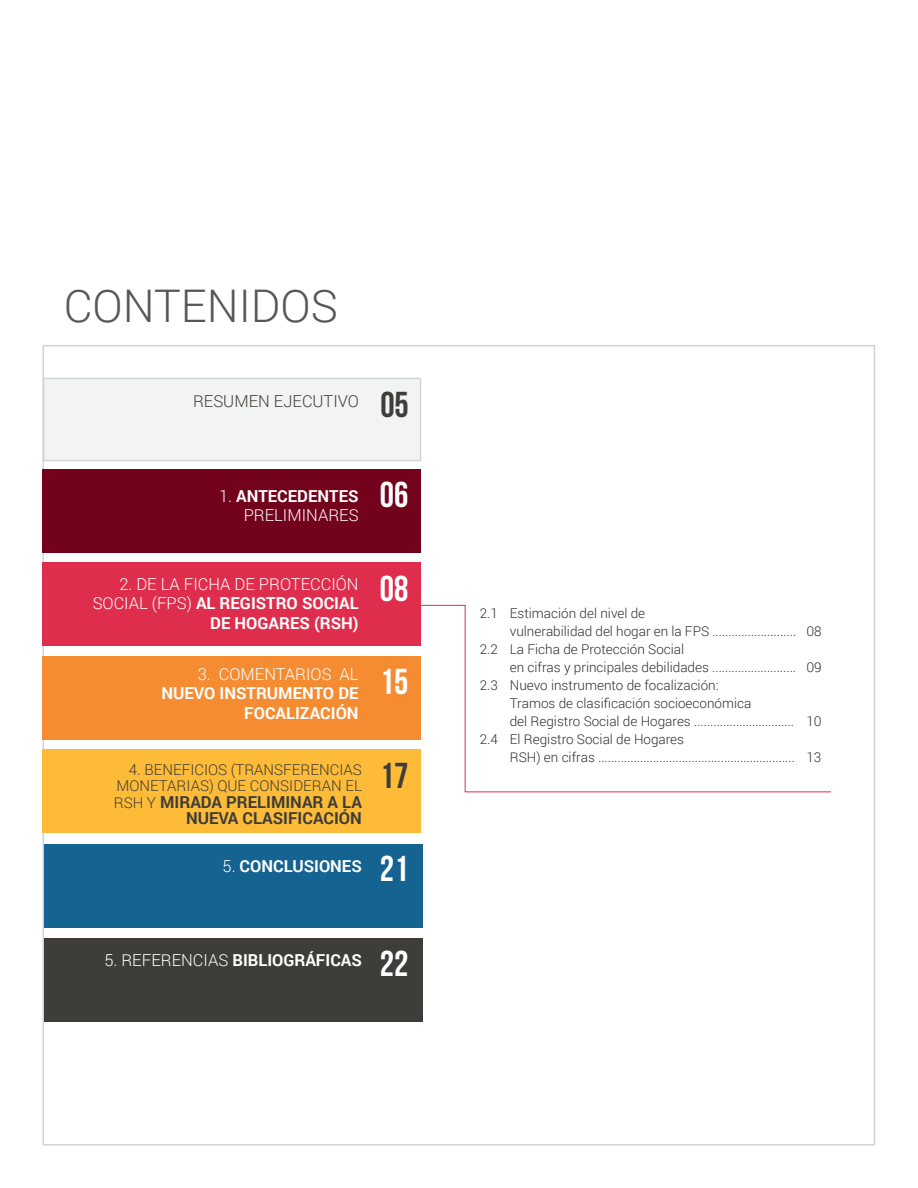
<style>
.page{position:relative;width:918px;height:1188px;background:#fff}
.page>*{position:absolute;margin:0;border:0;box-sizing:border-box;transform-origin:0 0}
.t1{font:300 45px "Roboto";color:#585754}
.t2{font:36px "Bebas Neue";color:#fff}
.t3{font:36px "Bebas Neue";color:#3e3d39}
.t4{font:300 16.5px/19.5px "Roboto";color:#fff}
.t5{font:700 16.5px/19.5px "Roboto";color:#fff;text-align:right}
.t6{font:700 16.5px/16.5px "Roboto";color:#3e3d39;text-align:right}
.t7{font:300 16.5px "Roboto";color:#3e3d39}
.t8{font:300 15px/16.5px "Roboto";color:#3e3d39;text-align:right}
.t9{font:300 13.5px/18px "Roboto";color:#312f30}
.s1{font-family:"Bebas Neue";font-weight:400;font-size:36px}
.s2{font-weight:700}
.s3{font-weight:300;font-size:15px}
.s4{font-weight:300}
</style>
<div class="page">
<div style="left:43px;top:469px;width:378px;height:84px;background:#73021c"></div>
<div style="left:44px;top:844px;width:379px;height:83px;background:#146390"></div>
<div style="left:43px;top:562px;width:378px;height:84px;background:#df2d4d"></div>
<div style="left:43px;top:656px;width:378px;height:83px;background:#f68c32"></div>
<div style="left:43px;top:749px;width:378px;height:84px;background:#fdbb38"></div>
<div style="left:43px;top:378px;width:378px;height:83px;background:#f2f3f3;border:1px solid #d1d2d4"></div>
<svg style="left:420px;top:605px;width:411px;height:188px"></svg>
<div style="left:44px;top:939px;width:379px;height:83px;background:#3e3d39"></div>
<h1 class="t1" style="left:64px;top:275px;width:275px">CONTENIDOS</h1>
<p class="t7" style="left:193px;top:390px;width:217px">RESUMEN EJECUTIVO <span class="s1">05</span></p>
<p class="t4" style="left:244px;top:485px;width:166px;text-indent:-25px">1. <span class="s2">ANTECEDENTES<br></span>PRELIMINARES <sup>06</sup></p>
<p class="t4" style="left:93px;top:574px;width:267px;text-align:right">2. DE LA FICHA DE PROTECCIÓN<br>SOCIAL (FPS) <span class="s2">AL REGISTRO SOCIAL<br>DE HOGARES (RSH)</span></p>
<h2 class="t2" style="left:380px;top:569px;width:30px">08</h2>
<p class="t4" style="left:198px;top:663px;width:162px">3. COMENTARIOS AL</p>
<p class="t5" style="left:162px;top:683px;width:199px">NUEVO INSTRUMENTO DE<br>FOCALIZACIÓN</p>
<h2 class="t2" style="left:380px;top:662px;width:30px">15</h2>
<p class="t8" style="left:116px;top:761px;width:247px">4. BENEFICIOS (TRANSFERENCIAS<br>MONETARIAS) QUE CONSIDERAN EL</p>
<p class="t6" style="left:114px;top:793px;width:250px"><span class="s3">RSH Y</span> MIRADA PRELIMINAR A LA<br>NUEVA CLASIFICACIÓN</p>
<h2 class="t3" style="left:380px;top:756px;width:30px">17</h2>
<p class="t5" style="left:223px;top:856px;width:187px"><span class="s4">5.</span> CONCLUSIONES <span class="s1">21</span></p>
<p class="t5" style="left:104px;top:950px;width:306px"><span class="s4">5. REFERENCIAS</span> BIBLIOGRÁFICAS <span class="s1">22</span></p>
<p class="t9" style="left:480px;top:604px;width:20px">2.1</p>
<p class="t9" style="left:480px;top:640px;width:20px">2.2</p>
<p class="t9" style="left:480px;top:676px;width:20px">2.3</p>
<p class="t9" style="left:480px;top:730px;width:20px">2.4</p>
<p class="t9" style="left:510px;top:604px;width:288px">Estimación del nivel de<br>vulnerabilidad del hogar en la FPS ..........................<br>La Ficha de Protección Social<br>en cifras y principales debilidades ..........................<br>Nuevo instrumento de focalización:<br>Tramos de clasificación socioeconómica<br>del Registro Social de Hogares ...............................<br>El Registro Social de Hogares<br>RSH) en cifras .............................................................</p>
<p class="t9" style="left:806px;top:622px;width:17px">08</p>
<p class="t9" style="left:806px;top:658px;width:17px">09</p>
<p class="t9" style="left:806px;top:712px;width:17px">10</p>
<p class="t9" style="left:806px;top:748px;width:16px">13</p>
</div>
